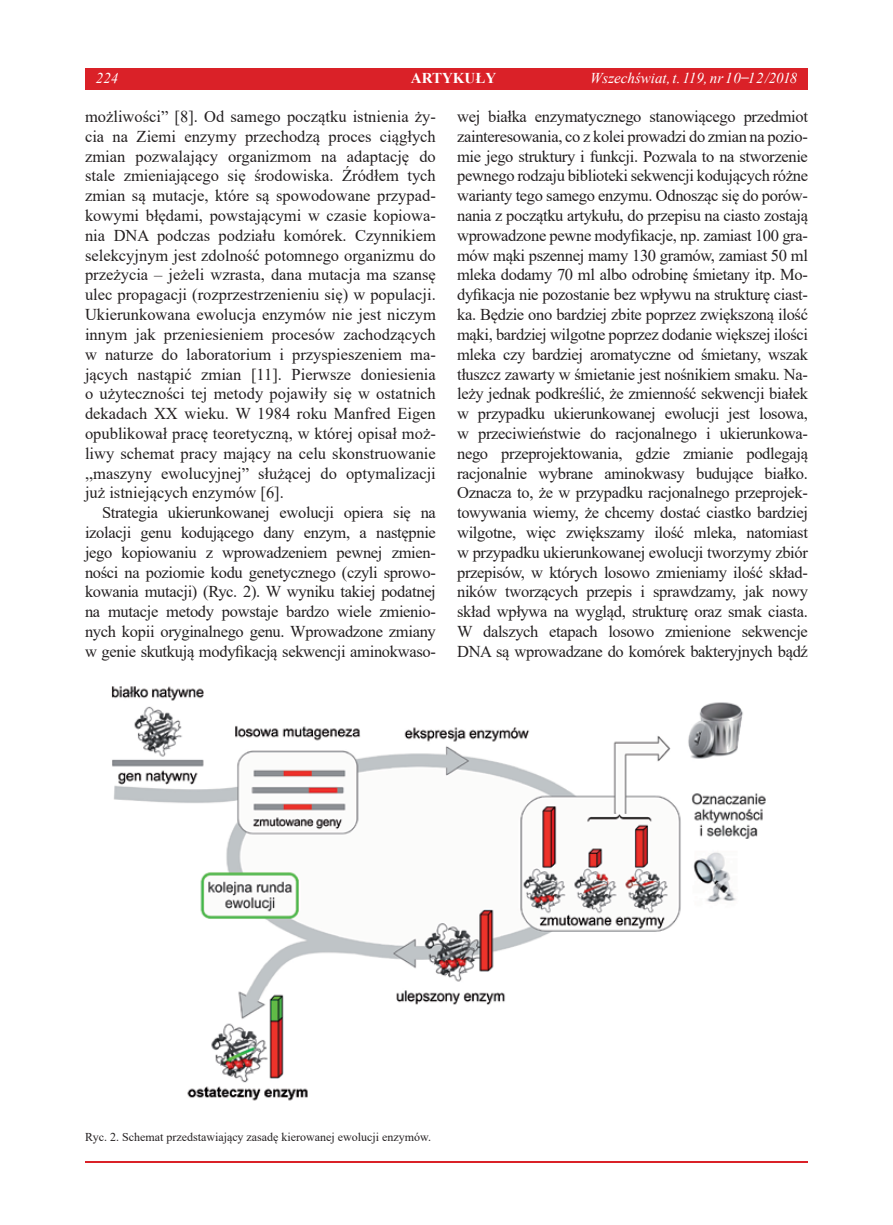
<style>
.page{position:relative;width:893px;height:1225px;background:#fff}
.page>*{position:absolute;margin:0;border:0;box-sizing:border-box;transform-origin:0 0}
.t1{font:16.5px/19.8px "Times New Roman";letter-spacing:-.02em;color:#231f20;text-align:justify}
.t2{font:italic 15px "Times New Roman";color:#fff}
.t3{font:700 15px "Times New Roman";color:#fff}
.t4{font:12px "Times New Roman";color:#231f20}
.s1{font-style:normal}
</style>
<div class="page">
<hr style="left:85px;top:1161px;width:723px;height:1px;background:#da2128">
<img style="left:111px;top:686px;width:655px;height:415px">
<div style="left:85px;top:68px;width:723px;height:21px;background:#da2128"></div>
<p class="t2" style="left:96px;top:68px;width:24px">224</p>
<p class="t3" style="left:411px;top:67px;width:87px">ARTYKUŁY</p>
<p class="t2" style="left:590px;top:68px;width:209px">Wszechświat, t. 119, nr 10 <span class="s1">̶</span>12/2018</p>
<p class="t1" style="left:85px;top:106px;width:352px">możliwości” [8]. Od samego początku istnienia ży&shy;cia na Ziemi enzymy przechodzą proces ciągłych zmian pozwalający organizmom na adaptację do stale zmieniającego się środowiska. Źródłem tych zmian są mutacje, które są spowodowane przypad&shy;kowymi błędami, powstającymi w czasie kopiowa&shy;nia DNA podczas podziału komórek. Czynnikiem selekcyjnym jest zdolność potomnego organizmu do przeżycia – jeżeli wzrasta, dana mutacja ma szansę ulec propagacji (rozprzestrzenieniu się) w populacji.<br>Ukierunkowana ewolucja enzymów nie jest niczym innym jak przeniesieniem procesów zachodzących w naturze do laboratorium i przyspieszeniem ma&shy;jących nastąpić zmian [11]. Pierwsze doniesienia o użyteczności tej metody pojawiły się w ostatnich dekadach XX wieku. W 1984 roku Manfred Eigen opublikował pracę teoretyczną, w której opisał moż&shy;liwy schemat pracy mający na celu skonstruowanie ,,maszyny ewolucyjnej” służącej do optymalizacji już istniejących enzymów [6].</p>
<p class="t1" style="left:85px;top:502px;width:352px;text-indent:17px">Strategia ukierunkowanej ewolucji opiera się na izolacji genu kodującego dany enzym, a następnie jego kopiowaniu z wprowadzeniem pewnej zmien&shy;ności na poziomie kodu genetycznego (czyli sprowo&shy;kowania mutacji) (Ryc. 2). W wyniku takiej podatnej na mutacje metody powstaje bardzo wiele zmienio&shy;nych kopii oryginalnego genu. Wprowadzone zmiany w genie skutkują modyfikacją sekwencji aminokwaso-</p>
<p class="t1" style="left:457px;top:106px;width:352px">wej białka enzymatycznego stanowiącego przedmiot zainteresowania, co z kolei prowadzi do zmian na pozio&shy;mie jego struktury i funkcji. Pozwala to na stworzenie pewnego rodzaju biblioteki sekwencji kodujących różne warianty tego samego enzymu. Odnosząc się do porów&shy;nania z początku artykułu, do przepisu na ciasto zostają wprowadzone pewne modyfikacje, np. zamiast 100 gra&shy;mów mąki pszennej mamy 130 gramów, zamiast 50 ml mleka dodamy 70 ml albo odrobinę śmietany itp. Mo&shy;dyfikacja nie pozostanie bez wpływu na strukturę ciast&shy;ka. Będzie ono bardziej zbite poprzez zwiększoną ilość mąki, bardziej wilgotne poprzez dodanie większej ilości mleka czy bardziej aromatyczne od śmietany, wszak tłuszcz zawarty w śmietanie jest nośnikiem smaku. Na&shy;leży jednak podkreślić, że zmienność sekwencji białek w przypadku ukierunkowanej ewolucji jest losowa, w przeciwieństwie do racjonalnego i ukierunkowa&shy;nego przeprojektowania, gdzie zmianie podlegają racjonalnie wybrane aminokwasy budujące białko.<br>Oznacza to, że w przypadku racjonalnego przeprojek&shy;towywania wiemy, że chcemy dostać ciastko bardziej wilgotne, więc zwiększamy ilość mleka, natomiast w przypadku ukierunkowanej ewolucji tworzymy zbiór przepisów, w których losowo zmieniamy ilość skład&shy;ników tworzących przepis i sprawdzamy, jak nowy skład wpływa na wygląd, strukturę oraz smak ciasta.<br>W dalszych etapach losowo zmienione sekwencje DNA są wprowadzane do komórek bakteryjnych bądź</p>
<p class="t4" style="left:85px;top:1128px;width:347px">Ryc. 2. Schemat przedstawiający zasadę kierowanej ewolucji enzymów.</p>
</div>
